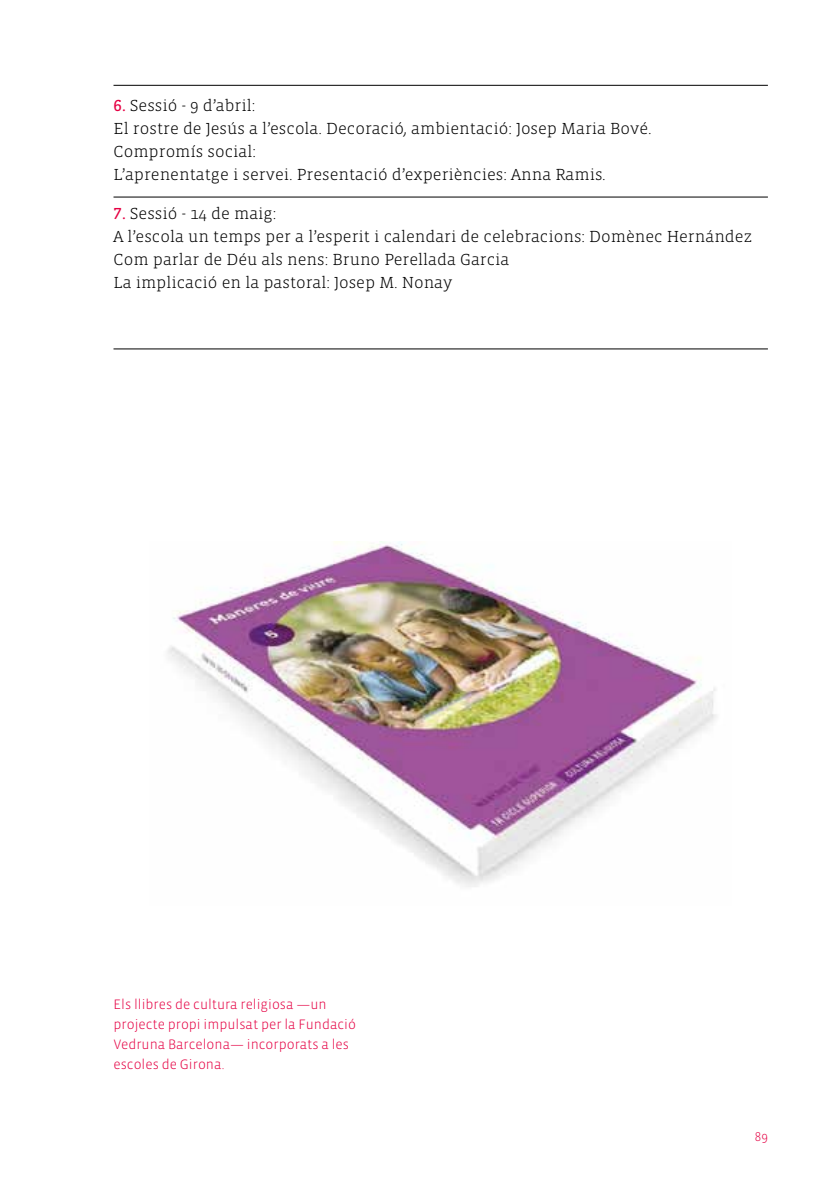
<style>
.page{position:relative;width:840px;height:1191px;background:#fff}
.page>*{position:absolute;margin:0;border:0;box-sizing:border-box;transform-origin:0 0}
.t1{font:300 16.4px/23.2px "Vista Slab OT";color:#000;scale:1.04 1}
.t2{font:300 14px/20px "Vista Sans OT";color:#e50043}
.t3{font:300 13px "Vista Sans OT";color:#e50043}
.s1{font-weight:400;color:#e50043}
</style>
<div class="page">
<hr style="left:113px;top:85px;width:654px;height:1px;background:#000">
<hr style="left:113px;top:197px;width:654px;height:1px;background:#000">
<hr style="left:113px;top:348px;width:654px;height:1px;background:#000">
<img style="left:167px;top:541px;width:550px;height:346px">
<p class="t1" style="left:113px;top:94px;width:519px"><span class="s1">6.</span> Sessió - 9 d’abril:<br>El rostre de Jesús a l’escola. Decoració, ambientació: Josep Maria Bové.<br>Compromís social:<br>L’aprenentatge i servei. Presentació d’experiències: Anna Ramis.</p>
<p class="t1" style="left:113px;top:202px;width:615px"><span class="s1">7.</span> Sessió - 14 de maig:<br>A l’escola un temps per a l’esperit i calendari de celebracions: Domènec Hernández Com parlar de Déu als nens: Bruno Perellada Garcia<br>La implicació en la pastoral: Josep M. Nonay</p>
<p class="t2" style="left:113px;top:994px;width:244px">Els llibres de cultura religiosa —un projecte propi impulsat per la Fundació Vedruna Barcelona— incorporats a les escoles de Girona.</p>
<p class="t3" style="left:754px;top:1130px;width:14px">89</p>
</div>
